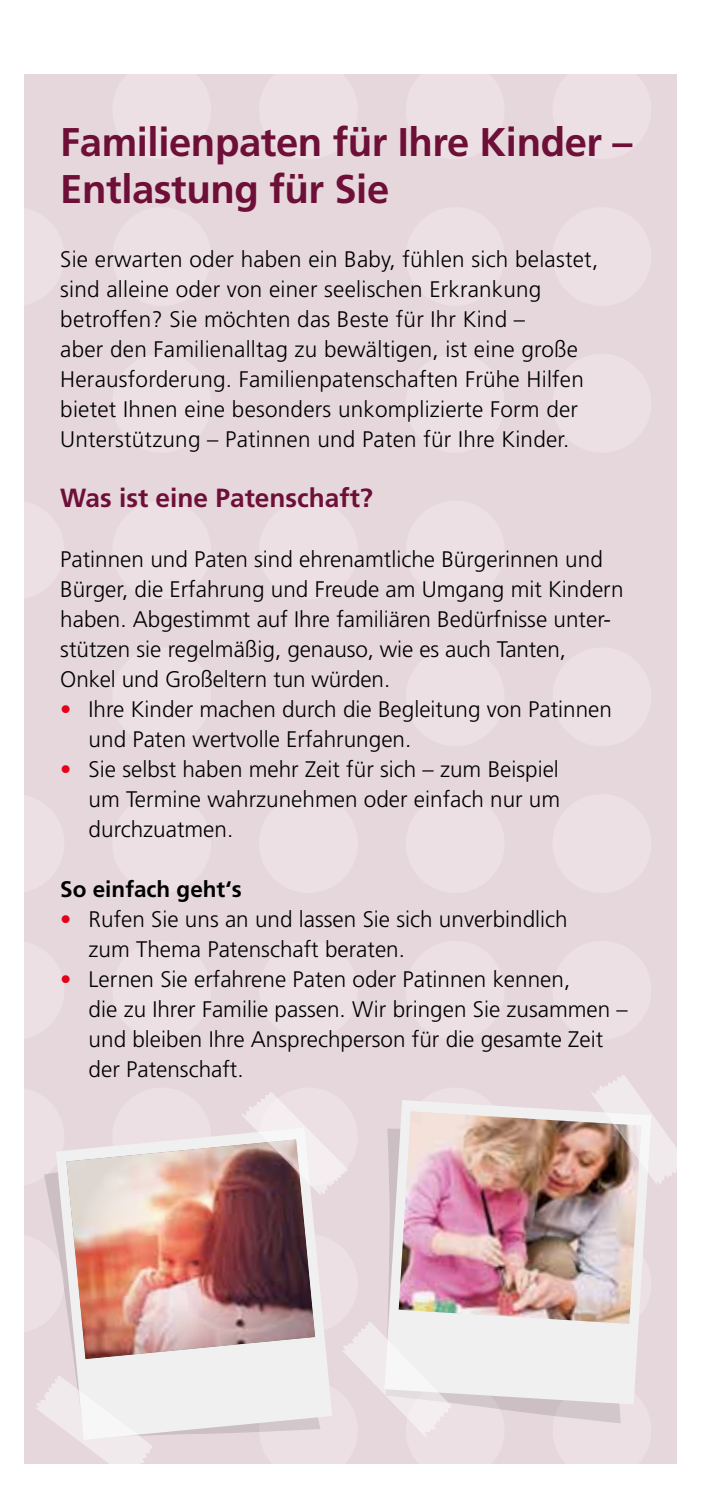
<style>
.page{position:relative;width:702px;height:1489px;background:#fff}
.page>*{position:absolute;margin:0;border:0;box-sizing:border-box;transform-origin:0 0}
.t1{font:700 40px/47.5px "Frutiger";letter-spacing:-.01em;color:#6e0f38}
.t2{font:700 26.25px "Frutiger";color:#6e0f38}
.t3{font:300 22.5px/30px "Frutiger";color:#000}
.t4{font:700 22.5px "Frutiger";color:#000}
.s1{color:#e30018}
</style>
<div class="page">
<div style="left:25px;top:74px;width:652px;height:1389px;background:#e6d7dc"></div>
<svg style="left:24px;top:207px;width:1px;height:99px"></svg>
<div style="left:112px;top:207px;width:99px;height:99px;background:#ece0e4;border-radius:50%"></div>
<div style="left:406px;top:207px;width:98px;height:99px;background:#ece0e4;border-radius:50%"></div>
<div style="left:552px;top:207px;width:99px;height:99px;background:#ece0e4;border-radius:50%"></div>
<div style="left:112px;top:354px;width:99px;height:98px;background:#ece0e4;border-radius:50%"></div>
<div style="left:406px;top:354px;width:98px;height:98px;background:#ece0e4;border-radius:50%"></div>
<div style="left:552px;top:354px;width:99px;height:98px;background:#ece0e4;border-radius:50%"></div>
<svg style="left:24px;top:500px;width:1px;height:99px"></svg>
<div style="left:112px;top:500px;width:99px;height:99px;background:#ece0e4;border-radius:50%"></div>
<div style="left:259px;top:500px;width:99px;height:99px;background:#ece0e4;border-radius:50%"></div>
<div style="left:406px;top:500px;width:98px;height:99px;background:#ece0e4;border-radius:50%"></div>
<div style="left:112px;top:647px;width:99px;height:99px;background:#ece0e4;border-radius:50%"></div>
<div style="left:406px;top:647px;width:98px;height:99px;background:#ece0e4;border-radius:50%"></div>
<div style="left:552px;top:647px;width:99px;height:99px;background:#ece0e4;border-radius:50%"></div>
<svg style="left:24px;top:794px;width:1px;height:98px"></svg>
<div style="left:112px;top:794px;width:99px;height:98px;background:#ece0e4;border-radius:50%"></div>
<div style="left:259px;top:794px;width:99px;height:98px;background:#ece0e4;border-radius:50%"></div>
<div style="left:406px;top:794px;width:98px;height:98px;background:#ece0e4;border-radius:50%"></div>
<div style="left:552px;top:794px;width:99px;height:98px;background:#ece0e4;border-radius:50%"></div>
<svg style="left:24px;top:940px;width:1px;height:99px"></svg>
<div style="left:112px;top:940px;width:99px;height:99px;background:#ece0e4;border-radius:50%"></div>
<div style="left:259px;top:940px;width:99px;height:99px;background:#ece0e4;border-radius:50%"></div>
<div style="left:406px;top:940px;width:98px;height:99px;background:#ece0e4;border-radius:50%"></div>
<div style="left:552px;top:940px;width:99px;height:99px;background:#ece0e4;border-radius:50%"></div>
<svg style="left:24px;top:1087px;width:1px;height:99px"></svg>
<div style="left:112px;top:1087px;width:99px;height:99px;background:#ece0e4;border-radius:50%"></div>
<div style="left:259px;top:1087px;width:99px;height:99px;background:#ece0e4;border-radius:50%"></div>
<div style="left:406px;top:1087px;width:98px;height:99px;background:#ece0e4;border-radius:50%"></div>
<svg style="left:24px;top:1234px;width:1px;height:98px"></svg>
<div style="left:259px;top:1234px;width:99px;height:98px;background:#ece0e4;border-radius:50%"></div>
<div style="left:259px;top:1380px;width:99px;height:99px;background:#ece0e4;border-radius:50%"></div>
<div style="left:406px;top:1380px;width:98px;height:99px;background:#ece0e4;border-radius:50%"></div>
<div style="left:552px;top:1380px;width:99px;height:99px;background:#ece0e4;border-radius:50%"></div>
<svg style="left:44px;top:1173px;width:12px;height:63px"></svg>
<svg style="left:56px;top:1134px;width:276px;height:301px;fill:#f0f0f1"></svg>
<img style="left:66px;top:1139px;width:249px;height:219px">
<svg style="left:241px;top:1092px;width:106px;height:103px"></svg>
<svg style="left:36px;top:1375px;width:116px;height:88px"></svg>
<svg style="left:463px;top:1404px;width:157px;height:19px;fill:#d2c7ca"></svg>
<svg style="left:387px;top:1100px;width:260px;height:304px;fill:#f0f0f1"></svg>
<img style="left:398px;top:1111px;width:243px;height:212px">
<svg style="left:591px;top:1075px;width:86px;height:110px"></svg>
<svg style="left:342px;top:1321px;width:109px;height:116px"></svg>
<div style="left:0;top:1463px;width:702px;height:25px;background:#fff"></div>
<h1 class="t1" style="left:60px;top:118px;width:573px">Familienpaten für Ihre Kinder –<br>Entlastung für Sie</h1>
<p class="t3" style="left:60px;top:244px;width:539px">Sie erwarten oder haben ein Baby, fühlen sich belastet, sind alleine oder von einer seelischen Erkrankung betroffen? Sie möchten das Beste für Ihr Kind –<br>aber den Familienalltag zu bewältigen, ist eine große Herausforderung. Familienpatenschaften Frühe Hilfen bietet Ihnen eine besonders unkomplizierte Form der Unterstützung – Patinnen und Paten für Ihre Kinder.</p>
<p class="t2" style="left:60px;top:482px;width:314px">Was ist eine Patenschaft?</p>
<p class="t3" style="left:60px;top:544px;width:565px">Patinnen und Paten sind ehrenamtliche Bürgerinnen und Bürger, die Erfahrung und Freude am Umgang mit Kindern haben. Abgestimmt auf Ihre familiären Bedürfnisse unter&shy;stützen sie regelmäßig, genauso, wie es auch Tanten, Onkel und Großeltern tun würden.</p>
<p class="t3" style="left:89px;top:694px;width:525px;text-indent:-28px"><span class="s1">•</span> Ihre Kinder machen durch die Begleitung von Patinnen und Paten wertvolle Erfahrungen.</p>
<p class="t3" style="left:89px;top:754px;width:473px;text-align:justify;text-indent:-28px"><span class="s1">•</span> Sie selbst haben mehr Zeit für sich – zum Beispiel um Termine wahrzunehmen oder einfach nur um durchzuatmen.</p>
<p class="t4" style="left:60px;top:876px;width:183px">So einfach geht‘s</p>
<p class="t3" style="left:89px;top:904px;width:480px;text-indent:-28px"><span class="s1">•</span> Rufen Sie uns an und lassen Sie sich unverbindlich zum Thema Patenschaft beraten.</p>
<p class="t3" style="left:89px;top:964px;width:540px;text-indent:-28px"><span class="s1">•</span> Lernen Sie erfahrene Paten oder Patinnen kennen,<br>die zu Ihrer Familie passen. Wir bringen Sie zusammen – und bleiben Ihre Ansprechperson für die gesamte Zeit der Patenschaft.</p>
</div>
